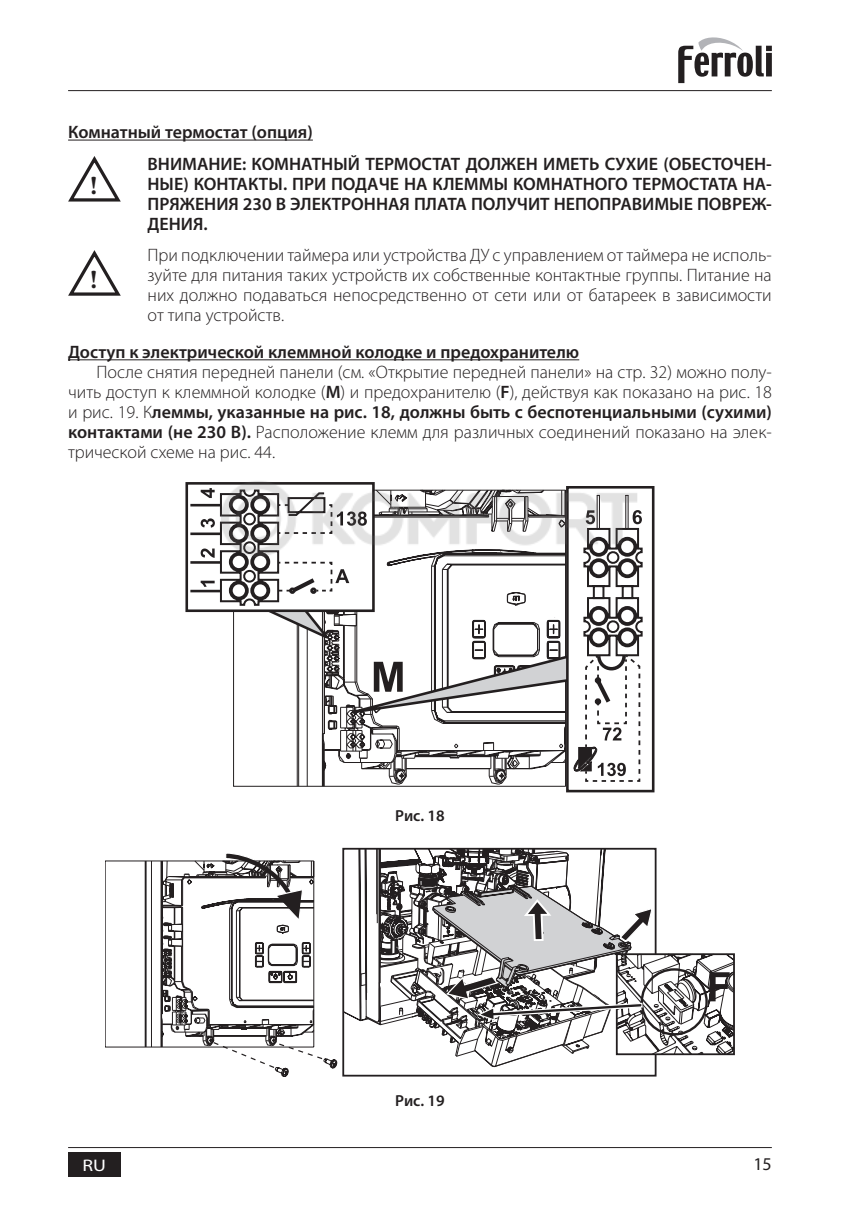
<style>
.page{position:relative;width:857px;height:1225px;background:#fff}
.page>*{position:absolute;margin:0;border:0;box-sizing:border-box;transform-origin:0 0}
.t1{font:700 26px "Minion Pro";color:#231f20}
.t2{font:300 18px/20px "Myriad Pro";color:#231f20;text-align:justify}
.t3{font:600 18px/20px "Myriad Pro";color:#231f20}
.t4{font:18px "Myriad Pro";color:#231f20}
.t5{font:16.8px "Myriad Pro";color:#fff;scale:1.18 1}
.t6{font:600 16px "Myriad Pro";color:#231f20}
.s1{font-weight:600}
</style>
<div class="page">
<svg style="left:678px;top:37px;width:93px;height:46px"></svg>
<hr style="left:68px;top:90px;width:703px;height:1px;background:#231f20">
<hr style="left:68px;top:1147px;width:703px;height:1px;background:#231f20">
<div style="left:68px;top:1152px;width:52px;height:25px;background:#231f20"></div>
<hr style="left:68px;top:140px;width:245px;height:1px;background:#231f20">
<hr style="left:68px;top:359px;width:511px;height:1px;background:#231f20">
<svg style="left:68px;top:156px;width:53px;height:46px"></svg>
<svg style="left:68px;top:250px;width:53px;height:46px"></svg>
<div style="left:185px;top:482px;width:189px;height:130px;border:3px solid #231f20"></div>
<hr style="left:190px;top:561px;width:31px;height:3px;background:#231f20">
<hr style="left:190px;top:590px;width:31px;height:2px;background:#231f20">
<hr style="left:190px;top:532px;width:31px;height:3px;background:#231f20">
<hr style="left:190px;top:504px;width:31px;height:2px;background:#231f20">
<div style="left:565px;top:486px;width:89px;height:306px;border:3px solid #231f20"></div>
<svg style="left:200px;top:482px;width:443px;height:300px"></svg>
<svg style="left:105px;top:848px;width:629px;height:229px"></svg>
<img style="left:214px;top:481px;width:428px;height:84px">
<p class="t3" style="left:147px;top:116px;width:625px;line-height:31.4px;text-indent:-79px">Комнатный термостат (опция)<br>ВНИМАНИЕ: КОМНАТНЫЙ ТЕРМОСТАТ ДОЛЖЕН ИМЕТЬ СУХИЕ (ОБЕСТОЧЕН-</p>
<p class="t3" style="left:147px;top:173px;width:625px;text-align:justify">НЫЕ) КОНТАКТЫ. ПРИ ПОДАЧЕ НА КЛЕММЫ КОМНАТНОГО ТЕРМОСТАТА НА-ПРЯЖЕНИЯ 230 В ЭЛЕКТРОННАЯ ПЛАТА ПОЛУЧИТ НЕПОПРАВИМЫЕ ПОВРЕЖ-ДЕНИЯ.</p>
<p class="t2" style="left:147px;top:245px;width:625px">При подключении таймера или устройства ДУ с управлением от таймера не исполь&shy;зуйте для питания таких устройств их собственные контактные группы. Питание на них должно подаваться непосредственно от сети или от батареек в зависимости от типа устройств.</p>
<p class="t3" style="left:68px;top:341px;width:512px">Доступ к электрической клеммной колодке и предохранителю</p>
<p class="t2" style="left:68px;top:362px;width:705px;text-indent:28px">После снятия передней панели (см. «Открытие передней панели» на стр. 32) можно полу&shy;чить доступ к клеммной колодке (<span class="s1">M</span>) и предохранителю (<span class="s1">F</span>), действуя как показано на рис. 18 и рис. 19. К<span class="s1">леммы, указанные на рис. 18, должны быть с беспотенциальными (сухими) контактами (не 230 В).</span> Расположение клемм для различных соединений показано на элек&shy;трической схеме на рис. 44.</p>
<h1 class="t1" style="left:90px;top:167px;width:9px">!</h1>
<h1 class="t1" style="left:90px;top:261px;width:9px">!</h1>
<p class="t6" style="left:395px;top:806px;width:51px">Рис. 18</p>
<p class="t6" style="left:395px;top:1090px;width:51px">Рис. 19</p>
<p class="t5" style="left:82px;top:1155px;width:21px">RU</p>
<p class="t4" style="left:753px;top:1153px;width:20px">15</p>
</div>
